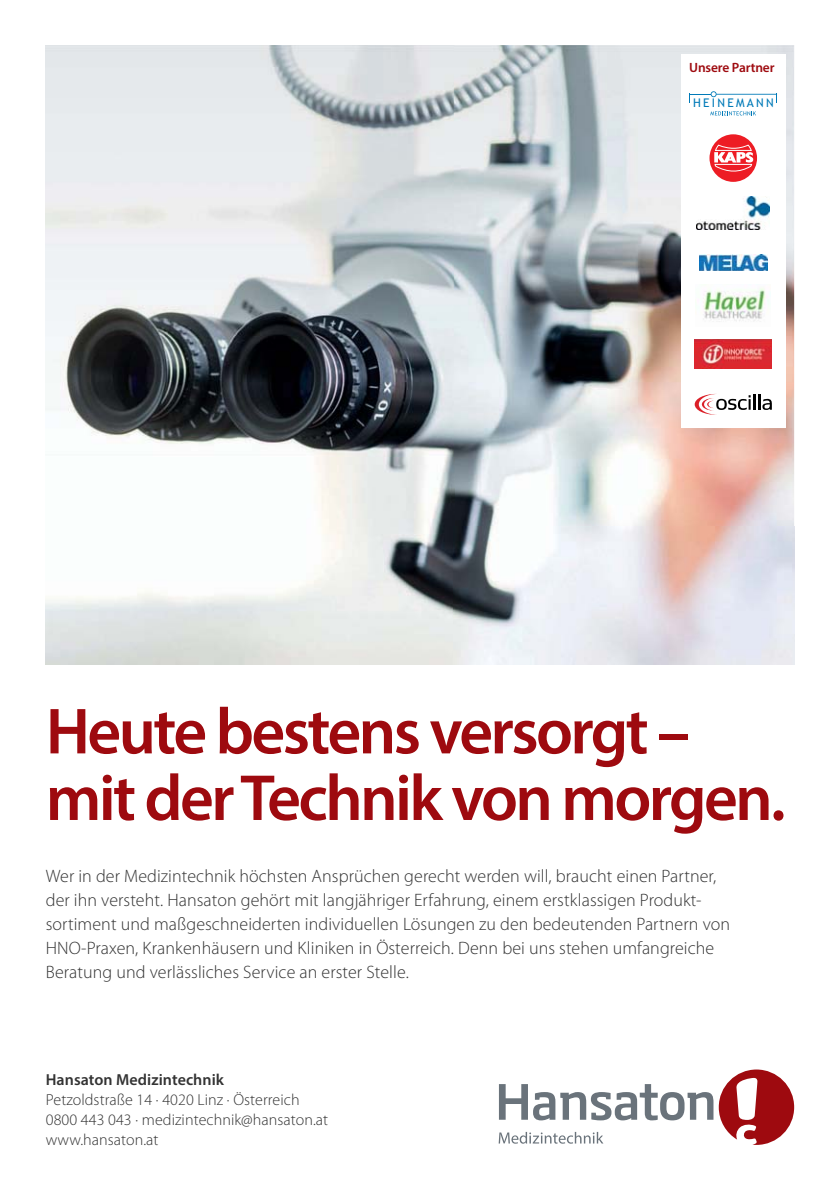
<style>
.page{position:relative;width:840px;height:1190px;background:#fff}
.page>*{position:absolute;margin:0;border:0;box-sizing:border-box;transform-origin:0 0}
.t1{font:600 65.6px/66.6px "Myriad Pro";letter-spacing:-.04em;color:#9e0a0f}
.t2{font:300 18px/24px "Myriad Pro";letter-spacing:.005em;color:#333}
.t3{font:300 16px/20px "Myriad Pro";letter-spacing:.005em;color:#333}
.t4{font:600 16px "Myriad Pro";letter-spacing:.005em;color:#333}
.t5{font:600 13.4px "Myriad Pro";letter-spacing:-.01em;color:#9e0a0f}
.t6{font:12px "Trebuchet MS";letter-spacing:.19em;color:#007ab8}
</style>
<div class="page">
<img style="left:46px;top:45px;width:748px;height:619px">
<svg style="left:719px;top:1070px;width:75px;height:75px"></svg>
<svg style="left:499px;top:1084px;width:214px;height:36px"></svg>
<svg style="left:499px;top:1132px;width:104px;height:12px"></svg>
<div style="left:681px;top:54px;width:104px;height:374px;background:#fff"></div>
<svg style="left:710px;top:111px;width:46px;height:4px"></svg>
<svg style="left:690px;top:91px;width:87px;height:12px"></svg>
<img style="left:697px;top:197px;width:73px;height:32px">
<img style="left:699px;top:255px;width:68px;height:16px">
<img style="left:703px;top:288px;width:66px;height:34px">
<img style="left:695px;top:339px;width:77px;height:30px">
<div style="left:710px;top:134px;width:47px;height:48px;background:#ed1c24;border-radius:50%"></div>
<svg style="left:714px;top:145px;width:39px;height:28px"></svg>
<svg style="left:695px;top:394px;width:77px;height:21px"></svg>
<p class="t5" style="left:689px;top:62px;width:87px">Unsere Partner</p>
<p class="t6" style="left:693px;top:96px;width:82px">HEINEMANN</p>
<h1 class="t1" style="left:46px;top:705px;width:741px">Heute bestens versorgt – mit der Technik von morgen.</h1>
<p class="t2" style="left:46px;top:866px;width:686px">Wer in der Medizintechnik höchsten Ansprüchen gerecht werden will, braucht einen Partner, der ihn versteht. Hansaton gehört mit langjähriger Erfahrung, einem erstklassigen Produkt&shy;sortiment und maßgeschneiderten individuellen Lösungen zu den bedeutenden Partnern von HNO-Praxen, Krankenhäusern und Kliniken in Österreich. Denn bei uns stehen umfangreiche Beratung und verlässliches Service an erster Stelle.</p>
<p class="t4" style="left:46px;top:1074px;width:180px">Hansaton Medizintechnik</p>
<p class="t3" style="left:46px;top:1091px;width:284px">Petzoldstraße 14 · 4020 Linz · Österreich<br>0800 443 043 · medizintechnik@hansaton.at www.hansaton.at</p>
</div>
